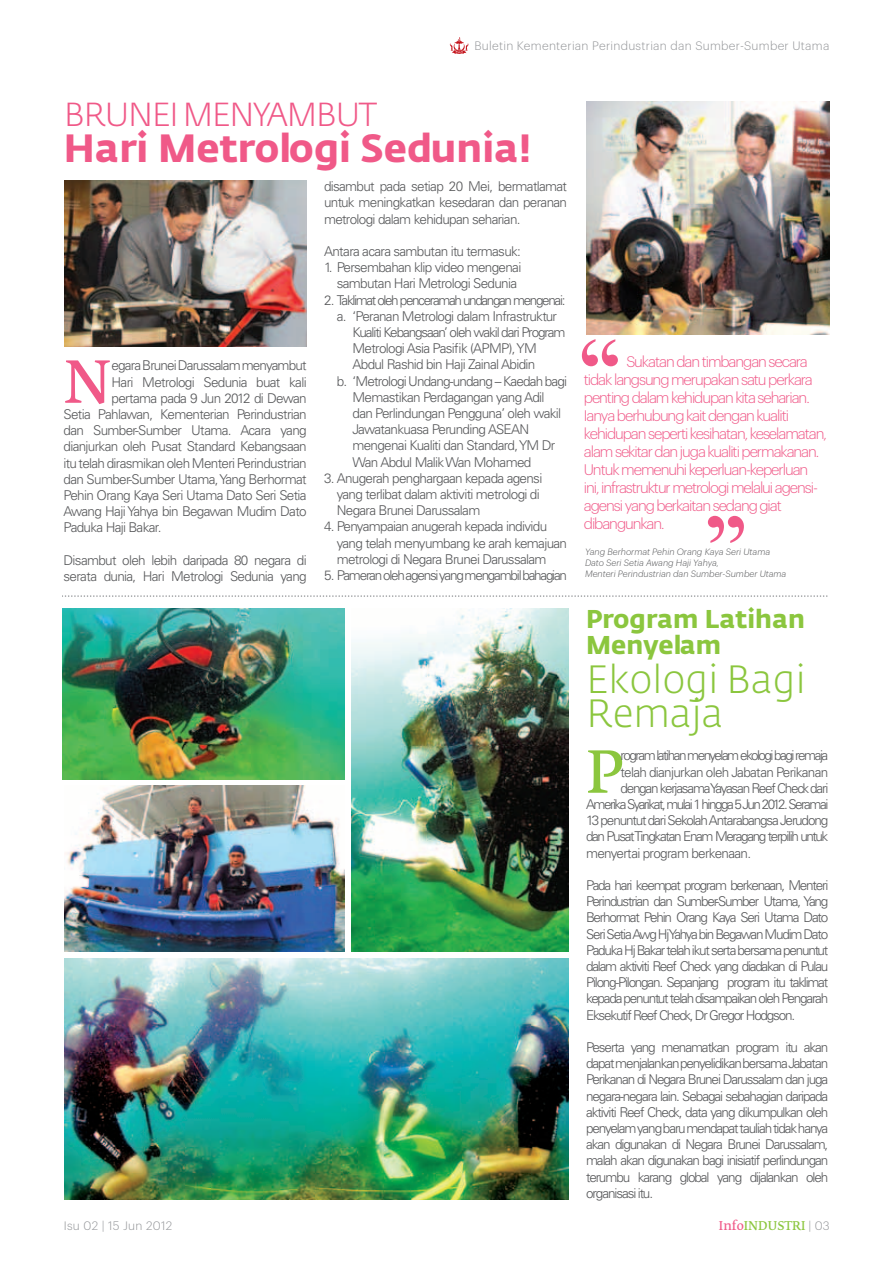
<style>
.page{position:relative;width:893px;height:1263px;background:#fff}
.page>*{position:absolute;margin:0;border:0;box-sizing:border-box;transform-origin:0 0}
.t1{font:57.45px "Fedra Serif B Pro";color:#8bc63e}
.t2{font:57.45px "Fedra Serif B Pro";color:#f05988}
.t3{font:700 39px "Fedra Sans Pro";color:#f05988}
.t4{font:300 39px/34.5px "Fedra Sans Pro";color:#8bc63e}
.t5{font:300 33px "Fedra Sans Pro";letter-spacing:-.05em;color:#f05988}
.t6{font:700 25.5px/25.5px "Fedra Sans Pro";color:#8bc63e}
.t7{font:300 15px/18px "Graphik";letter-spacing:-.07em;color:#f05988}
.t8{font:300 13.5px/16.2px "Univers LT Std";letter-spacing:-.05em;color:#57585a}
.t9{font:300 13.5px "Univers LT Std";letter-spacing:-.1em;color:#57585a}
.t10{font:300 13.5px "Univers LT Std";letter-spacing:-.11em;color:#57585a}
.t11{font:300 13.5px "Univers LT Std";letter-spacing:-.08em;color:#57585a}
.t12{font:300 13.5px "Univers LT Std";letter-spacing:-.09em;color:#57585a}
.t13{font:300 12px "Graphik";letter-spacing:.025em;color:#939598}
.t14{font:12px "Fedra Serif B Pro";color:#8bc63e}
.t15{font:italic 300 9px/10.8px "Graphik";color:#57585a}
.s1{color:#f05988}
.s2{font-family:"Graphik";font-weight:300;color:#939598}
</style>
<div class="page">
<svg style="left:450px;top:37px;width:18px;height:17px"></svg>
<img style="left:64px;top:785px;width:280px;height:166px">
<img style="left:351px;top:608px;width:217px;height:343px">
<img style="left:63px;top:608px;width:281px;height:172px">
<img style="left:64px;top:959px;width:504px;height:240px">
<svg style="left:64px;top:595px;width:764px;height:2px"></svg>
<img style="left:65px;top:181px;width:242px;height:166px">
<img style="left:587px;top:102px;width:242px;height:232px">
<svg style="left:582px;top:339px;width:36px;height:27px"></svg>
<svg style="left:708px;top:516px;width:36px;height:27px"></svg>
<p class="t13" style="left:474px;top:37px;width:357px">Buletin Kementerian Perindustrian dan Sumber-Sumber Utama</p>
<h3 class="t5" style="left:64px;top:93px;width:315px">BRUNEI MENYAMBUT</h3>
<h2 class="t3" style="left:64px;top:124px;width:469px">Hari Metrologi Sedunia!</h2>
<h1 class="t2" style="left:64px;top:347px;width:49px">N</h1>
<p class="t8" style="left:112px;top:357px;width:197px">egara Brunei Darussalam menyambut</p>
<p class="t8" style="left:112px;top:374px;width:197px">Hari Metrologi Sedunia buat kali</p>
<p class="t8" style="left:112px;top:390px;width:197px">pertama pada 9 Jun 2012 di Dewan</p>
<p class="t8" style="left:64px;top:406px;width:245px">Setia Pahlawan, Kementerian Perindustrian</p>
<p class="t8" style="left:64px;top:422px;width:245px">dan Sumber-Sumber Utama. Acara yang</p>
<p class="t8" style="left:64px;top:438px;width:245px">dianjurkan oleh Pusat Standard Kebangsaan</p>
<p class="t8" style="left:64px;top:455px;width:245px">itu telah dirasmikan oleh Menteri Perindustrian</p>
<p class="t8" style="left:64px;top:471px;width:245px">dan Sumber-Sumber Utama, Yang Berhormat</p>
<p class="t8" style="left:64px;top:487px;width:245px">Pehin Orang Kaya Seri Utama Dato Seri Setia</p>
<p class="t8" style="left:64px;top:503px;width:245px">Awang Haji Yahya bin Begawan Mudim Dato</p>
<p class="t8" style="left:64px;top:519px;width:99px">Paduka Haji Bakar.</p>
<p class="t8" style="left:64px;top:552px;width:245px">Disambut oleh lebih daripada 80 negara di serata dunia, Hari Metrologi Sedunia yang</p>
<p class="t8" style="left:324px;top:178px;width:245px;text-align:justify">disambut pada setiap 20 Mei, bermatlamat untuk meningkatkan kesedaran dan peranan metrologi dalam kehidupan seharian.</p>
<p class="t8" style="left:324px;top:243px;width:199px">Antara acara sambutan itu termasuk:</p>
<p class="t8" style="left:337px;top:259px;width:186px;text-indent:-13px">1. Persembahan klip video mengenai sambutan Hari Metrologi Sedunia</p>
<p class="t9" style="left:324px;top:292px;width:243px">2. Taklimat oleh penceramah undangan mengenai:</p>
<p class="t8" style="left:337px;top:308px;width:222px">a. ‘Peranan Metrologi dalam Infrastruktur</p>
<p class="t11" style="left:352px;top:324px;width:215px">Kualiti Kebangsaan’ oleh wakil dari Program</p>
<p class="t8" style="left:352px;top:340px;width:186px">Metrologi Asia Pasifik (APMP), YM</p>
<p class="t8" style="left:352px;top:356px;width:184px">Abdul Rashid bin Haji Zainal Abidin</p>
<p class="t8" style="left:337px;top:373px;width:232px">b. ‘Metrologi Undang-undang – Kaedah bagi</p>
<p class="t8" style="left:352px;top:389px;width:194px">Memastikan Perdagangan yang Adil</p>
<p class="t8" style="left:352px;top:405px;width:210px">dan Perlindungan Pengguna’ oleh wakil</p>
<p class="t8" style="left:352px;top:421px;width:178px">Jawatankuasa Perunding ASEAN</p>
<p class="t8" style="left:352px;top:437px;width:204px">mengenai Kualiti dan Standard, YM Dr</p>
<p class="t8" style="left:352px;top:454px;width:180px">Wan Abdul Malik Wan Mohamed</p>
<p class="t8" style="left:337px;top:470px;width:207px;text-indent:-13px">3. Anugerah penghargaan kepada agensi yang terlibat dalam aktiviti metrologi di<br>Negara Brunei Darussalam</p>
<p class="t8" style="left:337px;top:518px;width:232px;text-indent:-13px">4. Penyampaian anugerah kepada individu yang telah menyumbang ke arah kemajuan metrologi di Negara Brunei Darussalam</p>
<p class="t12" style="left:324px;top:567px;width:245px">5. Pameran oleh agensiyang mengambilbahagian</p>
<p class="t7" style="left:584px;top:351px;width:244px;text-indent:43px">Sukatan dan timbangan secara tidak langsung merupakan satu perkara penting dalam kehidupan kita seharian.<br>Ianya berhubung kait dengan kualiti kehidupan seperti kesihatan, keselamatan, alam sekitar dan juga kualiti permakanan.<br>Untuk memenuhi keperluan-keperluan ini, infrastruktur metrologi melalui agensi&shy;agensi yang berkaitan sedang giat dibangunkan.</p>
<p class="t15" style="left:585px;top:546px;width:203px">Yang Berhormat Pehin Orang Kaya Seri Utama<br>Dato Seri Setia Awang Haji Yahya,<br>Menteri Perindustrian dan Sumber-Sumber Utama</p>
<h3 class="t6" style="left:586px;top:606px;width:220px">Program Latihan<br>Menyelam</h3>
<h2 class="t4" style="left:586px;top:662px;width:221px">Ekologi Bagi<br>Remaja</h2>
<h1 class="t1" style="left:586px;top:737px;width:39px">P</h1>
<p class="t10" style="left:620px;top:747px;width:209px">rogram latihan menyelam ekologibagiremaja</p>
<p class="t8" style="left:620px;top:764px;width:209px">telah dianjurkan oleh Jabatan Perikanan</p>
<p class="t12" style="left:620px;top:780px;width:209px">dengan kerjasama Yayasan Reef Check dari</p>
<p class="t10" style="left:586px;top:796px;width:244px">Amerika Syarikat,mulai1 hingga 5 Jun 2012.Seramai</p>
<p class="t11" style="left:586px;top:812px;width:244px">13 penuntut dari Sekolah Antarabangsa Jerudong</p>
<p class="t9" style="left:586px;top:828px;width:244px">dan Pusat Tingkatan Enam Meragang terpilih untuk</p>
<p class="t8" style="left:586px;top:845px;width:167px">menyertai program berkenaan.</p>
<p class="t8" style="left:586px;top:877px;width:244px;text-align:justify">Pada hari keempat program berkenaan, Menteri Perindustrian dan Sumber-Sumber Utama, Yang Berhormat Pehin Orang Kaya Seri Utama Dato Seri Setia Awg HjYahya bin Begawan Mudim Dato Paduka Hj Bakar telah ikut serta bersama penuntut dalam aktiviti Reef Check yang diadakan di Pulau Pilong-Pilongan. Sepanjang program itu taklimat kepada penuntut telah disampaikan oleh Pengarah Eksekutif Reef Check, Dr Gregor Hodgson.</p>
<p class="t8" style="left:586px;top:1039px;width:244px;text-align:justify">Peserta yang menamatkan program itu akan dapat menjalankan penyelidikan bersama Jabatan Perikanan di Negara Brunei Darussalam dan juga negara-negara lain. Sebagai sebahagian daripada aktiviti Reef Check, data yang dikumpulkan oleh penyelam yang baru mendapat tauliah tidak hanya akan digunakan di Negara Brunei Darussalam, malah akan digunakan bagi inisiatif perlindungan terumbu karang global yang dijalankan oleh organisasi itu.</p>
<p class="t13" style="left:64px;top:1217px;width:110px">Isu 02 | 15 Jun 2012</p>
<p class="t14" style="left:719px;top:1218px;width:112px"><span class="s1">Info</span>INDUSTRI <span class="s2">| 03</span></p>
</div>
